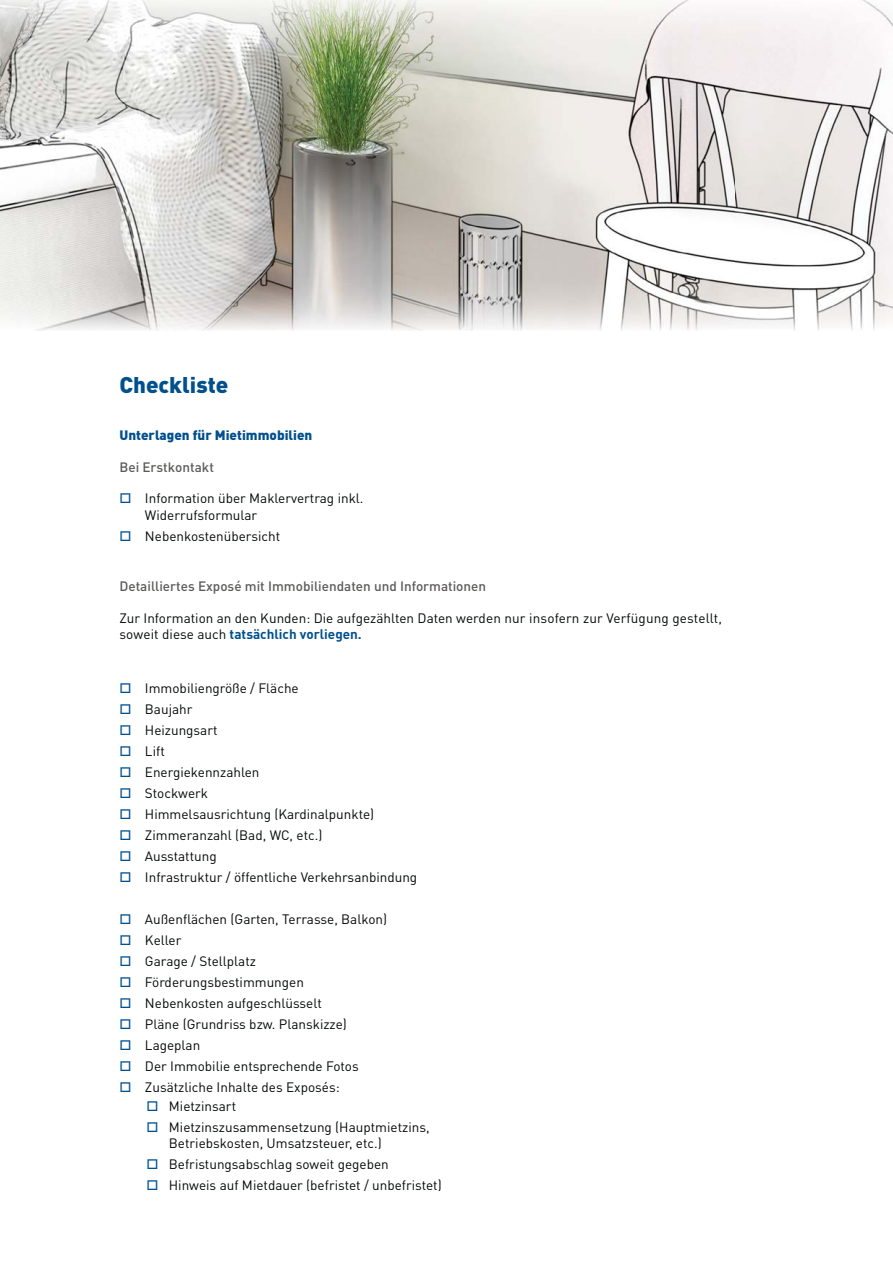
<style>
.page{position:relative;width:893px;height:1263px;background:#fff}
.page>*{position:absolute;margin:0;border:0;box-sizing:border-box;transform-origin:0 0}
.t1{font:900 22.5px "DIN Pro";color:#00508e}
.t2{font:13.5px/21px "DIN Pro";color:#030806}
.t3{font:500 13.5px "DIN Pro";color:#5c5b5a}
.t4{font:700 13.5px "DIN";color:#00508e}
.t5{font:900 13.5px "DIN Pro";color:#00508e}
.s1{font-family:"DIN Pro";font-weight:400;color:#030806}
</style>
<div class="page">
<img style="left:0;top:0;width:893px;height:331px">
<h1 class="t1" style="left:119px;top:376px;width:110px">Checkliste</h1>
<p class="t5" style="left:119px;top:430px;width:194px">Unterlagen für Mietimmobilien</p>
<p class="t3" style="left:119px;top:460px;width:96px">Bei Erstkontakt</p>
<p class="t2" style="left:145px;top:492px;width:220px;line-height:16.5px">Information über Maklervertrag inkl.<br>Widerrufsformular</p>
<p class="t2" style="left:145px;top:527px;width:137px">Nebenkostenübersicht</p>
<p class="t3" style="left:119px;top:578px;width:368px">Detailliertes Exposé mit Immobiliendaten und Informationen</p>
<p class="t2" style="left:119px;top:609px;width:604px">Zur Information an den Kunden: Die aufgezählten Daten werden nur insofern zur Verfügung gestellt,</p>
<p class="t4" style="left:119px;top:626px;width:244px"><span class="s1">soweit diese auch</span> tatsächlich vorliegen.</p>
<p class="t2" style="left:145px;top:679px;width:274px">Immobiliengröße / Fläche<br>Baujahr<br>Heizungsart<br>Lift<br>Energiekennzahlen<br>Stockwerk<br>Himmelsausrichtung (Kardinalpunkte)<br>Zimmeranzahl (Bad, WC, etc.)<br>Ausstattung<br>Infrastruktur / öffentliche Verkehrsanbindung</p>
<p class="t2" style="left:145px;top:910px;width:244px">Außenflächen (Garten, Terrasse, Balkon)<br>Keller<br>Garage / Stellplatz<br>Förderungsbestimmungen<br>Nebenkosten aufgeschlüsselt<br>Pläne (Grundriss bzw. Planskizze)<br>Lageplan<br>Der Immobilie entsprechende Fotos<br>Zusätzliche Inhalte des Exposés:</p>
<p class="t2" style="left:169px;top:1097px;width:262px">Mietzinsart<br>Mietzinszusammensetzung (Hauptmietzins,</p>
<p class="t2" style="left:169px;top:1135px;width:274px">Betriebskosten, Umsatzsteuer, etc.)<br>Befristungsabschlag soweit gegeben<br>Hinweis auf Mietdauer (befristet / unbefristet)</p>
</div>
